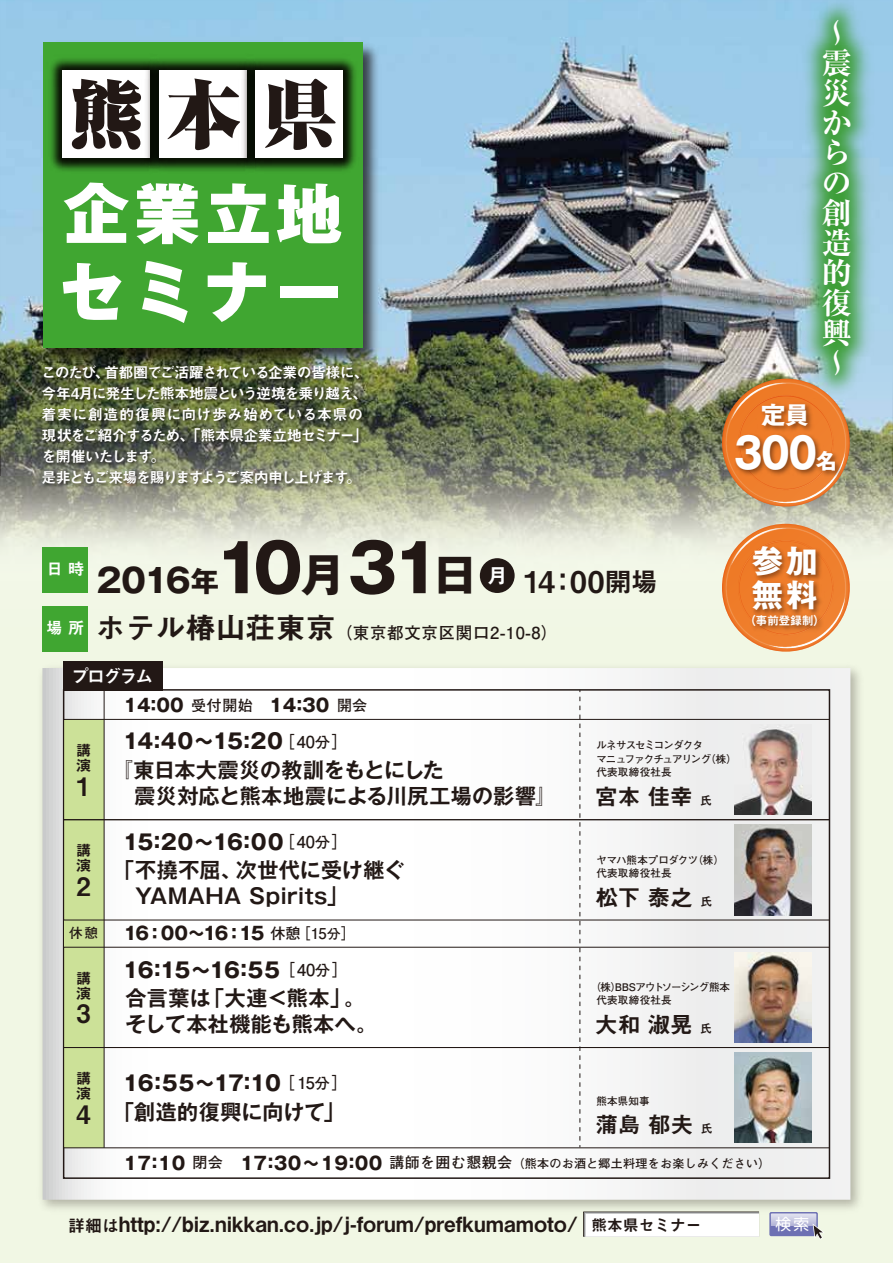
<style>
.page{position:relative;width:893px;height:1263px;background:#fff}
.page>*{position:absolute;margin:0;border:0;box-sizing:border-box;transform-origin:0 0}
.t1{font:900 73.5px "Ryumin Pr 6";color:#221815}
.t2{font:800 66px/78px "Gothic MB101 Pr 6";letter-spacing:.09em;color:#fff}
.t3{font:700 66px "Gothic MB101 Pr 6";color:#221815}
.t4{font:700 42.15px "Gothic MB101 Pr 6";color:#fff;scale:.9 1}
.t5{font:700 33px "Gothic MB101 Pr 6";color:#221815}
.t6{font:700 31.35px/33.9px "Gothic MB101 Pr 6";color:#fff}
.t7{font:700 expanded 30px/30px "Ryumin Pr 6";color:#fff}
.t8{font:30px "Midashi Go Pr 6 MB31";color:#221815}
.t9{font:25.5px "Midashi Go Pr 6 MB31";color:#221815}
.t10{font:700 24px "Gothic MB101 Pr 6";color:#fff}
.t11{font:22.5px "Midashi Go Pr 6 MB31";color:#221815}
.t12{font:700 21px/26px "Gothic MB101 Pr 6 De";letter-spacing:.015em;color:#221815}
.t13{font:700 21px "Gothic MB101 Pr 6";letter-spacing:-.045em;color:#221815}
.t14{font:21px "Midashi Go Pr 6 MB31";color:#221815}
.t15{font:700 18px "Gothic MB101 Pr 6";color:#221815}
.t16{font:18px "Midashi Go Pr 6 MB31";letter-spacing:-.1em;color:#fff}
.t17{font:700 16.5px "Futo Go B101 Pr 6";letter-spacing:.04em;color:#221815}
.t18{font:16.5px "Midashi Go Pr 6 MB31";color:#fff}
.t19{font:15.6px "Shin Go Pr 6";color:#fff}
.t20{font:15px/21px "Midashi Go Pr 6 MB31";letter-spacing:-.065em;color:#fff}
.t21{font:15px/15px "Midashi Go Pr 6 MB31";color:#221815}
.t22{font:700 13.5px "Futo Go B101 Pr 6";color:#221815}
.t23{font:700 12px "Futo Go B101 Pr 6";letter-spacing:.025em;color:#221815}
.t24{font:12px "Midashi Go Pr 6 MB31";letter-spacing:-.04em;color:#fff}
.t25{font:700 10.5px/13.5px "Futo Go B101 Pr 6";letter-spacing:-.085em;color:#221815}
.t26{font:700 10.5px/13.5px "Futo Go B101 Pr 6";letter-spacing:-.02em;color:#221815}
.t27{font:700 10.5px/13.5px "Futo Go B101 Pr 6";letter-spacing:.005em;color:#221815}
.t28{font:700 10.5px "Futo Go B101 Pr 6";letter-spacing:-.04em;color:#221815}
.s1{font-size:45px}
.s2{font-family:"Midashi Go Pr 6 MB31";font-weight:400;font-size:30px}
.s3{font-size:28.5px}
.s4{font-size:27px}
.s5{font-family:"Futo Go B101 Pr 6";font-size:15px}
.s6{font-size:21px}
.s7{font-family:"Futo Go B101 Pr 6";font-size:16.5px}
.s8{font-family:"Futo Go B101 Pr 6";font-size:13.5px}
.s9{font-size:12px}
.s10{font-family:"Gothic MB101 Pr 6";font-size:18px}
.s11{font-size:15px}
.s12{font-size:16.95px}
.s13{font-size:15.6px}
</style>
<div class="page">
<div style="left:0;top:476px;width:893px;height:787px;background:#f1f7e4"></div>
<img style="left:0;top:0;width:893px;height:652px">
<img style="left:41px;top:668px;width:819px;height:549px">
<svg style="left:42px;top:668px;width:808px;height:532px"></svg>
<div style="left:64px;top:719px;width:40px;height:429px;background:#cce198"></div>
<hr style="left:104px;top:690px;width:1px;height:458px;background:#221815">
<img style="left:734px;top:724px;width:78px;height:91px">
<svg style="left:579px;top:690px;width:1px;height:456px"></svg>
<img style="left:753px;top:0;width:140px;height:445px">
<div style="left:480px;top:558px;width:35px;height:35px;background:#221815;border-radius:50%"></div>
<div style="left:43px;top:547px;width:45px;height:46px;background:#40a631"></div>
<div style="left:43px;top:606px;width:45px;height:46px;background:#40a631"></div>
<svg style="left:722px;top:379px;width:128px;height:127px"></svg>
<svg style="left:726px;top:382px;width:120px;height:121px;background:#ca9462"></svg>
<svg style="left:722px;top:524px;width:128px;height:127px"></svg>
<svg style="left:726px;top:527px;width:120px;height:121px"></svg>
<img style="left:729px;top:399px;width:117px;height:96px">
<img style="left:740px;top:541px;width:94px;height:96px">
<img style="left:39px;top:370px;width:335px;height:199px">
<img style="left:38px;top:219px;width:346px;height:151px">
<div style="left:43px;top:43px;width:319px;height:305px;background:#40a631"></div>
<img style="left:2px;top:10px;width:96px;height:209px">
<div style="left:62px;top:70px;width:88px;height:88px;background:#fff"></div>
<img style="left:98px;top:10px;width:97px;height:161px">
<div style="left:159px;top:70px;width:88px;height:88px;background:#fff"></div>
<img style="left:195px;top:10px;width:209px;height:209px">
<div style="left:255px;top:70px;width:88px;height:88px;background:#fff"></div>
<div style="left:63px;top:661px;width:100px;height:29px;background:#221815"></div>
<svg style="left:584px;top:1212px;width:175px;height:25px"></svg>
<div style="left:584px;top:1212px;width:174px;height:24px;background:#848485"></div>
<div style="left:585px;top:1213px;width:173px;height:23px;background:#c7c8c8"></div>
<div style="left:586px;top:1214px;width:172px;height:22px;background:#fff"></div>
<div style="left:769px;top:1212px;width:49px;height:24px;background:#7678b7;border-radius:2px"></div>
<svg style="left:771px;top:1213px;width:54px;height:26px"></svg>
<div style="left:63px;top:719px;width:767px;height:101px;border:1px solid #221815"></div>
<div style="left:63px;top:819px;width:767px;height:101px;border:1px solid #221815"></div>
<img style="left:734px;top:825px;width:78px;height:90px">
<img style="left:734px;top:952px;width:78px;height:90px">
<img style="left:734px;top:1052px;width:78px;height:91px">
<div style="left:63px;top:1047px;width:767px;height:101px;border:1px solid #221815"></div>
<h1 class="t1" style="left:70px;top:56px;width:268px">熊本県</h1>
<h2 class="t2" style="left:58px;top:172px;width:286px">企業立地セミナー</h2>
<p class="t20" style="left:42px;top:361px;width:329px">このたび、首都圏でご活躍されている企業の皆様に、今年4月に発生した熊本地震という逆境を乗り越え、着実に創造的復興に向け歩み始めている本県の現状をご紹介するため、「熊本県企業立地セミナー」を開催いたします。<br>是非ともご来場を賜りますようご案内申し上げます。</p>
<h2 class="t3" style="left:214px;top:513px;width:265px">10<span class="s1">月</span>31<span class="s1">日</span></h2>
<p class="t18" style="left:46px;top:556px;width:40px">日 時</p>
<p class="t17" style="left:46px;top:620px;width:513px"><sup>場</sup> <sup>所</sup> <span class="s2">ホテル椿山荘東京</span>（東京都文京区関口2-10-8）</p>
<h3 class="t5" style="left:97px;top:553px;width:124px">2016<span class="s3">年</span></h3>
<h3 class="t8" style="left:488px;top:558px;width:172px"><sup>月</sup> 14：00<span class="s4">開場</span></h3>
<p class="t16" style="left:71px;top:662px;width:84px">プログラム</p>
<p class="t15" style="left:123px;top:690px;width:245px">14：00 <span class="s5">受付開始</span> 14：30 <span class="s5">開会</span></p>
<h3 class="t7" style="left:822px;top:17px;width:31px">〜震災からの創造的復興〜</h3>
<h3 class="t10" style="left:761px;top:395px;width:50px">定員</h3>
<h3 class="t4" style="left:734px;top:418px;width:116px">300<span class="s6">名</span></h3>
<h3 class="t6" style="left:752px;top:543px;width:67px">参加無料</h3>
<p class="t24" style="left:744px;top:611px;width:83px">（事前登録制）</p>
<p class="t21" style="left:76px;top:742px;width:16px">講演</p>
<h3 class="t9" style="left:77px;top:765px;width:11px">1</h3>
<p class="t21" style="left:76px;top:843px;width:16px">講演</p>
<h3 class="t9" style="left:77px;top:866px;width:15px">2</h3>
<p class="t22" style="left:69px;top:922px;width:30px">休憩</p>
<p class="t21" style="left:76px;top:970px;width:16px">講演</p>
<h3 class="t9" style="left:77px;top:993px;width:15px">3</h3>
<p class="t21" style="left:76px;top:1070px;width:16px">講演</p>
<h3 class="t9" style="left:77px;top:1094px;width:16px">4</h3>
<h3 class="t13" style="left:123px;top:724px;width:227px">14:40～15:20<span class="s7">［40</span><span class="s5">分</span><span class="s7">］</span></h3>
<h3 class="t12" style="left:134px;top:756px;width:423px;text-indent:-23px">『東日本大震災の教訓をもとにした<br>震災対応と熊本地震による川尻工場の影響』</h3>
<h3 class="t13" style="left:123px;top:824px;width:227px">15:20～16:00<span class="s7">［40</span><span class="s5">分</span><span class="s7">］</span></h3>
<h3 class="t12" style="left:135px;top:856px;width:271px;text-indent:-22px">「不撓不屈、次世代に受け継ぐ<br>YAMAHA Spirits」</h3>
<p class="t15" style="left:124px;top:919px;width:234px">16：00～16：15 <span class="s5">休憩［15</span><span class="s8">分</span><span class="s5">］</span></p>
<h3 class="t13" style="left:123px;top:952px;width:227px">16:15～16:55<span class="s7">［40</span><span class="s5">分</span><span class="s7">］</span></h3>
<h3 class="t12" style="left:125px;top:984px;width:253px">合言葉は「大連＜熊本」。そして本社機能も熊本へ。</h3>
<h3 class="t13" style="left:123px;top:1065px;width:227px">16:55～17:10<span class="s7">［ 15</span><span class="s5">分</span><span class="s7">］</span></h3>
<h3 class="t12" style="left:114px;top:1098px;width:232px">「創造的復興に向けて」</h3>
<p class="t25" style="left:596px;top:738px;width:142px">ルネサスセミコンダクタ<br>マニュファクチュアリング（株）代表取締役社長　</p>
<h3 class="t11" style="left:595px;top:779px;width:118px">宮本 佳幸 <span class="s9">氏</span></h3>
<p class="t27" style="left:596px;top:852px;width:129px">ヤマハ熊本プロダクツ（株）代表取締役社長　</p>
<h3 class="t11" style="left:595px;top:879px;width:118px">松下 泰之 <span class="s9">氏</span></h3>
<p class="t26" style="left:596px;top:980px;width:135px;text-indent:-6px">（株）BBSアウトソーシング熊本代表取締役社長</p>
<h3 class="t11" style="left:595px;top:1006px;width:118px">大和 淑晃 <span class="s9">氏</span></h3>
<p class="t28" style="left:596px;top:1092px;width:55px">熊本県知事</p>
<h3 class="t11" style="left:596px;top:1106px;width:118px">蒲島 郁夫 <span class="s9">氏</span></h3>
<p class="t23" style="left:123px;top:1154px;width:648px"><span class="s10">17:10</span> <span class="s11">閉会</span> <span class="s10">17:30～19:00</span> <span class="s11">講師を囲む懇親会</span>（熊本のお酒と郷土料理をお楽しみください）</p>
<h3 class="t14" style="left:68px;top:1207px;width:635px"><span class="s12">詳細は</span>http://biz.nikkan.co.jp/j-forum/prefkumamoto/ <span class="s13">熊本県セミナー</span></h3>
<p class="t19" style="left:775px;top:1211px;width:35px">検索</p>
</div>
